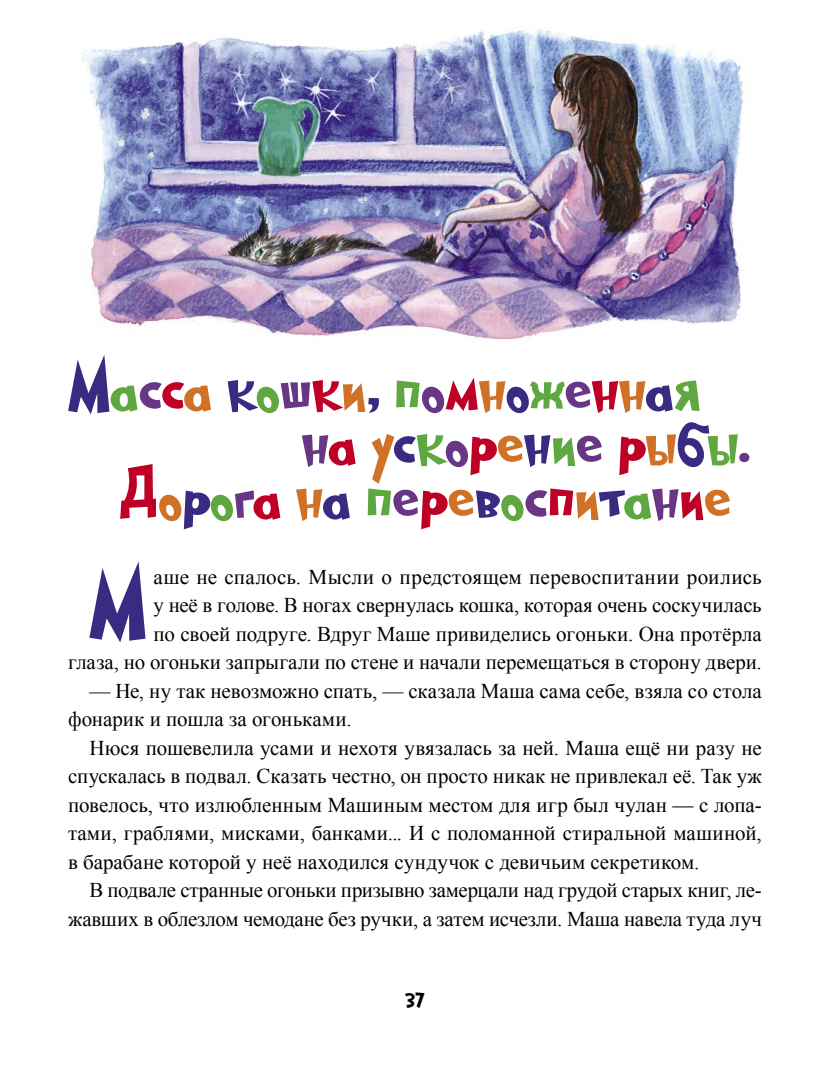
<style>
.page{position:relative;width:830px;height:1072px;background:#fff}
.page>*{position:absolute;margin:0;border:0;box-sizing:border-box;transform-origin:0 0}
.t1{font:91.65px "Grinched 2.0";color:#392b81}
.t2{font:67.5px "Grinched 2.0";color:#392b81}
.t3{font:67.5px "Grinched 2.0";letter-spacing:.005em;color:#be0027}
.t4{font:67.5px "Grinched 2.0";color:#693585}
.t5{font:21px/28.5px "Times New Roman";letter-spacing:-.005em;color:#000;text-align:right}
.t6{font:21px "Grinched 2.0";color:#000}
.s1{color:#5fa841}
.s2{color:#693585}
.s3{color:#be0027}
.s4{color:#cf7227}
.s5{color:#392b81}
.s6{color:#222}
</style>
<div class="page">
<img style="left:82px;top:29px;width:661px;height:311px">
<h2 class="t2" style="left:68px;top:329px;width:634px">М<span class="s1">а</span><span class="s2">с</span><span class="s3">с</span><span class="s4">а</span> к<span class="s1">о</span><span class="s2">ш</span><span class="s3">к</span><span class="s4">и</span>, <span class="s1">п</span><span class="s2">о</span><span class="s3">м</span><span class="s4">н</span>о<span class="s1">ж</span><span class="s2">е</span><span class="s3">н</span><span class="s4">н</span>а<span class="s1">я</span></h2>
<h2 class="t4" style="left:302px;top:383px;width:449px">н<span class="s3">а</span> <span class="s4">у</span><span class="s5">с</span><span class="s1">к</span>о<span class="s3">р</span><span class="s4">е</span><span class="s5">н</span><span class="s1">и</span>е <span class="s3">р</span><span class="s4">ы</span><span class="s5">б</span><span class="s1">ы</span>.</h2>
<h2 class="t3" style="left:120px;top:437px;width:612px">Д<span class="s4">о</span><span class="s5">р</span><span class="s1">о</span><span class="s2">г</span>а <span class="s4">н</span><span class="s5">а</span> <span class="s1">п</span><span class="s2">е</span>р<span class="s4">е</span><span class="s5">в</span><span class="s1">о</span><span class="s2">с</span>п<span class="s4">и</span><span class="s5">т</span><span class="s1">а</span><span class="s2">н</span>и<span class="s4">е</span></h2>
<h1 class="t1" style="left:89px;top:527px;width:59px">М</h1>
<p class="t5" style="left:68px;top:562px;width:695px">аше не спалось. Мысли о предстоящем перевоспитании роились<br>у неё в голове. В ногах свернулась кошка, которая очень соскучилась<br>по своей подруге. Вдруг Маше привиделись огоньки. Она протёрла<br>глаза, но огоньки запрыгали по стене и начали перемещаться в сторону двери.</p>
<p class="t5" style="left:68px;top:676px;width:695px;text-align:left;text-indent:21px"><span class="s6">—</span> Не, ну так невозможно спать, <span class="s6">—</span> сказала Маша сама себе, взяла со стола фонарик и пошла за огоньками.</p>
<p class="t5" style="left:68px;top:733px;width:695px;text-align:justify;text-indent:21px">Нюся пошевелила усами и нехотя увязалась за ней. Маша ещё ни разу не спускалась в подвал. Сказать честно, он просто никак не привлекал её. Так уж повелось, что излюбленным Машиным местом для игр был чулан — с лопа&shy;тами, граблями, мисками, банками... И с поломанной стиральной машиной, в барабане которой у неё находился сундучок с девичьим секретиком.</p>
<p class="t5" style="left:68px;top:875px;width:695px">В подвале странные огоньки призывно замерцали над грудой старых книг, ле&shy;жавших в облезлом чемодане без ручки, а затем исчезли. Маша навела туда луч</p>
<p class="t6" style="left:405px;top:983px;width:22px">37</p>
</div>
